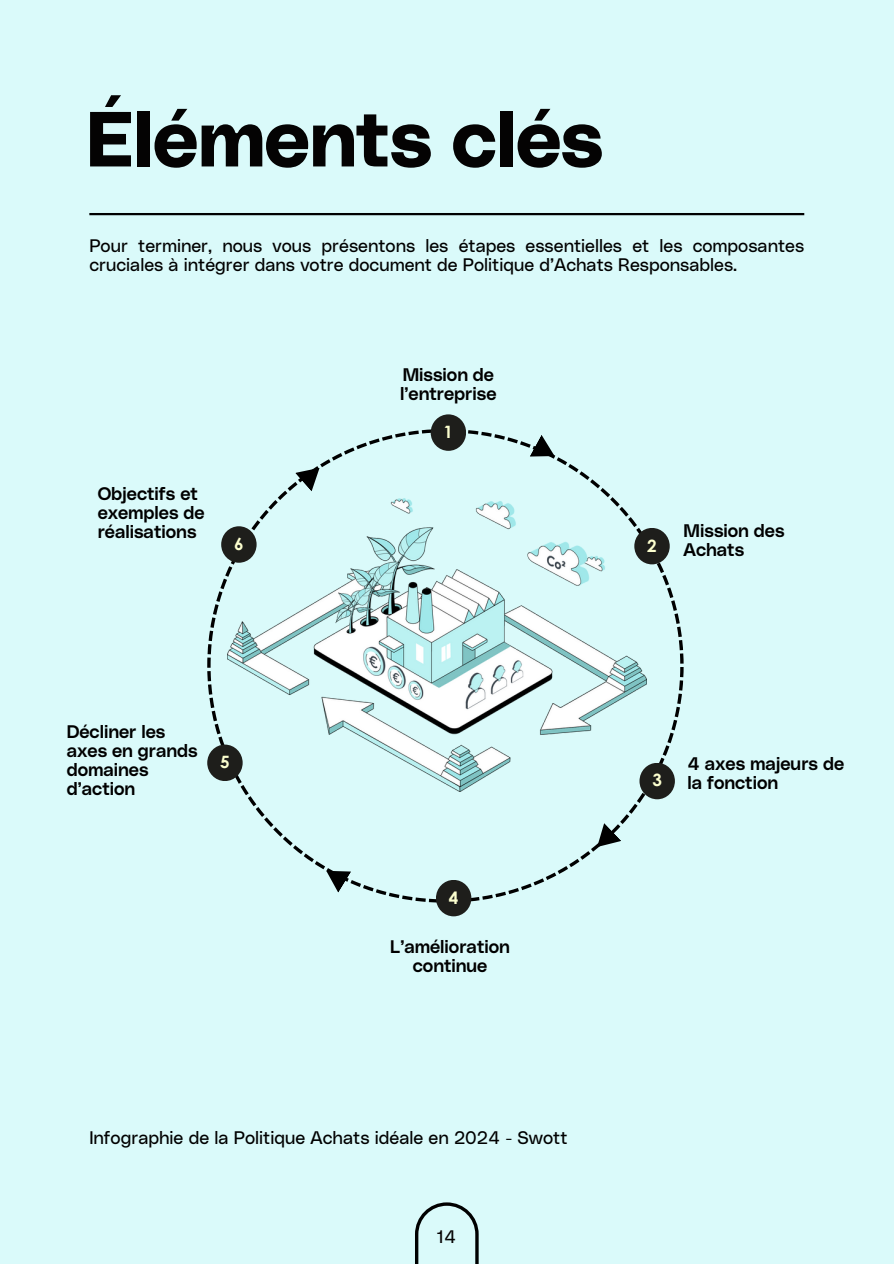
<style>
.page{position:relative;width:894px;height:1264px;background:#fff}
.page>*{position:absolute;margin:0;border:0;box-sizing:border-box;transform-origin:0 0}
.t1{font:77.4px "Poly Sans Bulky";color:#040303}
.t2{font:18px/19.2px "Poly Sans Neutral";color:#000}
.t3{font:18px/19.2px "Poly Sans Median";color:#000}
.t4{font:18px "Poly Sans Neutral";color:#040303}
.t5{font:700 16.95px "Century Gothic";color:#fcffcf}
</style>
<div class="page">
<div style="left:0;top:0;width:893px;height:1263px;background:#dafafa"></div>
<hr style="left:89px;top:213px;width:715px;height:2px;background:#000">
<svg style="left:415px;top:1202px;width:63px;height:61px"></svg>
<svg style="left:207px;top:429px;width:476px;height:473px"></svg>
<svg style="left:529px;top:434px;width:25px;height:22px"></svg>
<svg style="left:326px;top:870px;width:25px;height:22px"></svg>
<svg style="left:597px;top:822px;width:24px;height:25px"></svg>
<svg style="left:295px;top:468px;width:24px;height:23px"></svg>
<div style="left:430px;top:414px;width:36px;height:37px;background:#1e1e1b;border-radius:50%"></div>
<div style="left:634px;top:528px;width:35px;height:36px;background:#1e1e1b;border-radius:50%"></div>
<div style="left:639px;top:762px;width:35px;height:37px;background:#1e1e1b;border-radius:50%"></div>
<div style="left:436px;top:879px;width:35px;height:37px;background:#1e1e1b;border-radius:50%"></div>
<div style="left:207px;top:744px;width:35px;height:37px;background:#1e1e1b;border-radius:50%"></div>
<div style="left:221px;top:526px;width:35px;height:36px;background:#1e1e1b;border-radius:50%"></div>
<img style="left:228px;top:499px;width:418px;height:292px">
<h1 class="t1" style="left:86px;top:104px;width:518px">Éléments clés</h1>
<p class="t2" style="left:89px;top:237px;width:716px">Pour terminer, nous vous présentons les étapes essentielles et les composantes cruciales à intégrer dans votre document de Politique d’Achats Responsables.</p>
<p class="t3" style="left:400px;top:366px;width:98px">Mission de l’entreprise</p>
<p class="t3" style="left:98px;top:485px;width:108px">Objectifs et exemples de réalisations</p>
<p class="t5" style="left:234px;top:533px;width:11px">6</p>
<p class="t3" style="left:67px;top:723px;width:132px">Décliner les axes en grands domaines d’action</p>
<p class="t5" style="left:220px;top:751px;width:11px">5</p>
<p class="t5" style="left:443px;top:421px;width:11px">1</p>
<p class="t5" style="left:448px;top:886px;width:11px">4</p>
<p class="t3" style="left:390px;top:938px;width:121px;text-align:center">L’amélioration continue</p>
<p class="t2" style="left:89px;top:1129px;width:479px">Infographie de la Politique Achats idéale en 2024 - Swott</p>
<p class="t4" style="left:437px;top:1228px;width:21px">14</p>
<p class="t5" style="left:647px;top:534px;width:11px">2</p>
<p class="t3" style="left:683px;top:522px;width:102px">Mission des<br>Achats</p>
<p class="t5" style="left:652px;top:769px;width:11px">3</p>
<p class="t3" style="left:687px;top:754px;width:158px">4 axes majeurs de la fonction</p>
</div>
